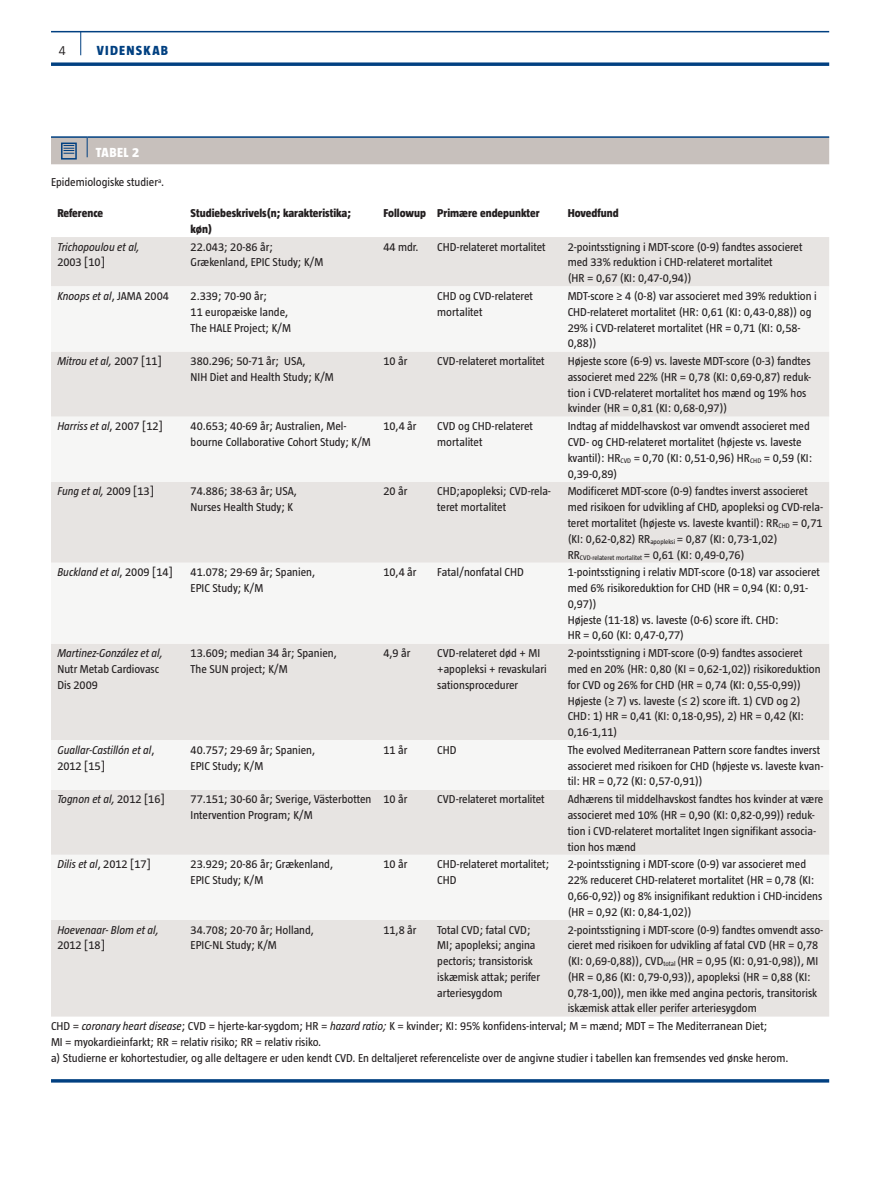
<style>
.page{position:relative;width:893px;height:1191px;background:#fff}
.page>*{position:absolute;margin:0;border:0;box-sizing:border-box;transform-origin:0 0}
.t1{font:800 13.5px "Taz";letter-spacing:.095em;color:#014081}
.t2{font:800 13.5px "Taz";color:#fff}
.t3{font:300 13.5px "Taz";color:#231f20}
.t4{font:11.7px/15.8px "Taz";color:#231f20}
.t5{font:italic 11.7px/15.8px "Taz";color:#231f20}
.t6{font:800 11.7px/15.8px "Taz";color:#231f20}
.t7{font:6.75px "Taz";color:#231f20}
.s1{font-style:normal}
.s2{font-style:italic}
</style>
<div class="page">
<hr style="left:51px;top:31px;width:778px;height:1px;background:#014081">
<svg style="left:51px;top:62px;width:778px;height:4px;background:#235991"></svg>
<svg style="left:80px;top:32px;width:1px;height:23px"></svg>
<hr style="left:51px;top:136px;width:36px;height:2px;background:#014081">
<hr style="left:87px;top:136px;width:742px;height:2px;background:#014081">
<div style="left:51px;top:137px;width:778px;height:27px;background:#c7c0bc"></div>
<div style="left:51px;top:237px;width:778px;height:779px;background:#e7e4e2"></div>
<svg style="left:51px;top:286px;width:778px;height:634px;fill:#f6f6f5"></svg>
<hr style="left:51px;top:1079px;width:778px;height:3px;background:#014081">
<p class="t3" style="left:59px;top:43px;width:8px">4</p>
<p class="t1" style="left:97px;top:43px;width:73px">VIDENSKAB</p>
<p class="t2" style="left:96px;top:145px;width:45px">Tabe l 2</p>
<p class="t4" style="left:51px;top:174px;width:115px">Epidemiologiske studier<sup>a</sup>.</p>
<p class="t6" style="left:57px;top:205px;width:47px">Reference</p>
<p class="t6" style="left:191px;top:205px;width:162px">Studiebeskrivels(n; karakteristika; køn)</p>
<p class="t6" style="left:383px;top:205px;width:158px">Followup Primære endepunkter</p>
<p class="t6" style="left:568px;top:205px;width:52px">Hovedfund</p>
<p class="t5" style="left:57px;top:239px;width:84px">Trichopoulou et al,</p>
<p class="t4" style="left:57px;top:254px;width:49px">2003 [10]</p>
<p class="t4" style="left:191px;top:239px;width:134px">22.043; 20-86 år;<br>Grækenland, EPIC Study; K/M</p>
<p class="t4" style="left:383px;top:239px;width:37px">44 mdr.</p>
<p class="t4" style="left:437px;top:239px;width:110px">CHD-relateret mortalitet</p>
<p class="t4" style="left:568px;top:239px;width:236px">2-pointsstigning i MDT-score (0-9) fandtes associeret med 33% reduktion i CHD-relateret mortalitet<br>(HR = 0,67 (KI: 0,47-0,94))</p>
<p class="t5" style="left:57px;top:288px;width:113px">Knoops et al<span class="s1">, JAMA 2004</span></p>
<p class="t4" style="left:191px;top:288px;width:102px">2.339; 70-90 år;<br>11 europæiske lande,<br>The HALE Project; K/M</p>
<p class="t4" style="left:437px;top:288px;width:97px">CHD og CVD-relateret mortalitet</p>
<p class="t4" style="left:568px;top:288px;width:251px">MDT-score ≥ 4 (0-8) var associeret med 39% reduktion i CHD-relateret mortalitet (HR: 0,61 (KI: 0,43-0,88)) og 29% i CVD-relateret mortalitet (HR = 0,71 (KI: 0,58- 0,88))</p>
<p class="t5" style="left:57px;top:353px;width:106px">Mitrou et al, <span class="s1">2007 [11]</span></p>
<p class="t4" style="left:191px;top:353px;width:145px">380.296; 50-71 år; USA,<br>NIH Diet and Health Study; K/M</p>
<p class="t4" style="left:383px;top:353px;width:25px">10 år</p>
<p class="t4" style="left:437px;top:353px;width:109px">CVD-relateret mortalitet</p>
<p class="t4" style="left:568px;top:353px;width:245px">Højeste score (6-9) vs. laveste MDT-score (0-3) fandtes associeret med 22% (HR = 0,78 (KI: 0,69-0,87) reduk&shy;tion i CVD-relateret mortalitet hos mænd og 19% hos kvinder (HR = 0,81 (KI: 0,68-0,97))</p>
<p class="t5" style="left:57px;top:418px;width:107px">Harriss et al<span class="s1">, 2007 [12]</span></p>
<p class="t4" style="left:191px;top:418px;width:182px">40.653; 40-69 år; Australien, Mel&shy;bourne Collaborative Cohort Study; K/M</p>
<p class="t4" style="left:383px;top:418px;width:35px">10,4 år</p>
<p class="t4" style="left:437px;top:418px;width:97px">CVD og CHD-relateret mortalitet</p>
<p class="t4" style="left:568px;top:418px;width:246px">Indtag af middelhavskost var omvendt associeret med CVD- og CHD-relateret mortalitet (højeste vs. laveste kvantil): HR<sub>CVD</sub> = 0,70 (KI: 0,51-0,96) HR<sub>CHD</sub> = 0,59 (KI:<br>0,39-0,89)</p>
<p class="t5" style="left:57px;top:483px;width:98px">Fung et al, <span class="s1">2009 [13]</span></p>
<p class="t4" style="left:191px;top:483px;width:108px">74.886; 38-63 år; USA,<br>Nurses Health Study; K</p>
<p class="t4" style="left:383px;top:483px;width:25px">20 år</p>
<p class="t4" style="left:437px;top:483px;width:115px">CHD;apopleksi; CVD-rela&shy;teret mortalitet</p>
<p class="t4" style="left:568px;top:483px;width:257px">Modificeret MDT-score (0-9) fandtes inverst associeret med risikoen for udvikling af CHD, apopleksi og CVD-rela&shy;teret mortalitet (højeste vs. laveste kvantil): RR<sub>CHD</sub> = 0,71 (KI: 0,62-0,82) RR<sub>apopleksi</sub> = 0,87 (KI: 0,73-1,02)</p>
<p class="t7" style="left:568px;top:554px;width:178px"><sup>RR</sup>CVD-relateret mortalitet <sup>=</sup> <sup>0,61</sup> <sup>(KI:</sup> <sup>0,49-0,76)</sup></p>
<p class="t5" style="left:57px;top:564px;width:117px">Buckland et al<span class="s1">, 2009 [14]</span></p>
<p class="t4" style="left:191px;top:564px;width:126px">41.078; 29-69 år; Spanien,<br>EPIC Study; K/M</p>
<p class="t4" style="left:383px;top:564px;width:35px">10,4 år</p>
<p class="t4" style="left:437px;top:564px;width:88px">Fatal/nonfatal CHD</p>
<p class="t4" style="left:568px;top:564px;width:254px">1-pointsstigning i relativ MDT-score (0-18) var associeret med 6% risikoreduktion for CHD (HR = 0,94 (KI: 0,91- 0,97))<br>Højeste (11-18) vs. laveste (0-6) score ift. CHD:<br>HR = 0,60 (KI: 0,47-0,77)</p>
<p class="t5" style="left:57px;top:645px;width:107px">Martinez-González et al,</p>
<p class="t4" style="left:57px;top:661px;width:103px">Nutr Metab Cardiovasc<br>Dis 2009</p>
<p class="t4" style="left:191px;top:645px;width:148px">13.609; median 34 år; Spanien,<br>The SUN project; K/M</p>
<p class="t4" style="left:383px;top:645px;width:29px">4,9 år</p>
<p class="t4" style="left:437px;top:645px;width:111px">CVD-relateret død + MI +apopleksi + revaskulari sationsprocedurer</p>
<p class="t4" style="left:568px;top:645px;width:254px">2-pointsstigning i MDT-score (0-9) fandtes associeret med en 20% (HR: 0,80 (KI = 0,62-1,02)) risikoreduktion for CVD og 26% for CHD (HR = 0,74 (KI: 0,55-0,99))<br>Højeste (≥ 7) vs. laveste (≤ 2) score ift. 1) CVD og 2)<br>CHD: 1) HR = 0,41 (KI: 0,18-0,95), 2) HR = 0,42 (KI:<br>0,16-1,11)</p>
<p class="t5" style="left:57px;top:742px;width:99px">Guallar-Castillón et al<span class="s1">,<br>2012 [15]</span></p>
<p class="t4" style="left:191px;top:742px;width:126px">40.757; 29-69 år; Spanien,<br>EPIC Study; K/M</p>
<p class="t4" style="left:383px;top:742px;width:25px">11 år</p>
<p class="t4" style="left:437px;top:742px;width:21px">CHD</p>
<p class="t4" style="left:568px;top:742px;width:257px">The evolved Mediterranean Pattern score fandtes inverst associeret med risikoen for CHD (højeste vs. laveste kvan&shy;til: HR = 0,72 (KI: 0,57-0,91))</p>
<p class="t5" style="left:57px;top:791px;width:109px">Tognon et al, <span class="s1">2012 [16]</span></p>
<p class="t4" style="left:191px;top:791px;width:182px">77.151; 30-60 år; Sverige, Västerbotten<br>Intervention Program; K/M</p>
<p class="t4" style="left:383px;top:791px;width:25px">10 år</p>
<p class="t4" style="left:437px;top:791px;width:109px">CVD-relateret mortalitet</p>
<p class="t4" style="left:568px;top:791px;width:257px">Adhærens til middelhavskost fandtes hos kvinder at være associeret med 10% (HR = 0,90 (KI: 0,82-0,99)) reduk&shy;tion i CVD-relateret mortalitet Ingen signifikant associa&shy;tion hos mænd</p>
<p class="t5" style="left:57px;top:856px;width:95px">Dilis et al<span class="s1">, 2012 [17]</span></p>
<p class="t4" style="left:191px;top:856px;width:144px">23.929; 20-86 år; Grækenland,<br>EPIC Study; K/M</p>
<p class="t4" style="left:383px;top:856px;width:25px">10 år</p>
<p class="t4" style="left:437px;top:856px;width:114px">CHD-relateret mortalitet;<br>CHD</p>
<p class="t4" style="left:568px;top:856px;width:256px">2-pointsstigning i MDT-score (0-9) var associeret med 22% reduceret CHD-relateret mortalitet (HR = 0,78 (KI:<br>0,66-0,92)) og 8% insignifikant reduktion i CHD-incidens (HR = 0,92 (KI: 0,84-1,02))</p>
<p class="t5" style="left:57px;top:921px;width:103px">Hoevenaar- Blom et al,</p>
<p class="t4" style="left:57px;top:937px;width:49px">2012 [18]</p>
<p class="t4" style="left:191px;top:921px;width:125px">34.708; 20-70 år; Holland,<br>EPIC-NL Study; K/M</p>
<p class="t4" style="left:383px;top:921px;width:35px">11,8 år</p>
<p class="t4" style="left:437px;top:921px;width:104px">Total CVD; fatal CVD;<br>MI; apopleksi; angina pectoris; transistorisk iskæmisk attak; perifer arteriesygdom</p>
<p class="t4" style="left:568px;top:921px;width:257px">2-pointsstigning i MDT-score (0-9) fandtes omvendt asso&shy;cieret med risikoen for udvikling af fatal CVD (HR = 0,78 (KI: 0,69-0,88)), CVD<sub>total</sub> (HR = 0,95 (KI: 0,91-0,98)), MI (HR = 0,86 (KI: 0,79-0,93)), apopleksi (HR = 0,88 (KI:<br>0,78-1,00)), men ikke med angina pectoris, transitorisk iskæmisk attak eller perifer arteriesygdom</p>
<p class="t4" style="left:51px;top:1018px;width:739px">CHD = <span class="s2">coronary heart disease</span>; CVD = hjerte-kar-sygdom; HR = <span class="s2">hazard ratio;</span> K = kvinder; KI: 95% konfidens-interval; M = mænd; MDT = The Mediterranean Diet;<br>MI = myokardieinfarkt; RR = relativ risiko; RR = relativ risiko.<br>a) Studierne er kohortestudier, og alle deltagere er uden kendt CVD. En deltaljeret referenceliste over de angivne studier i tabellen kan fremsendes ved ønske herom.</p>
</div>
